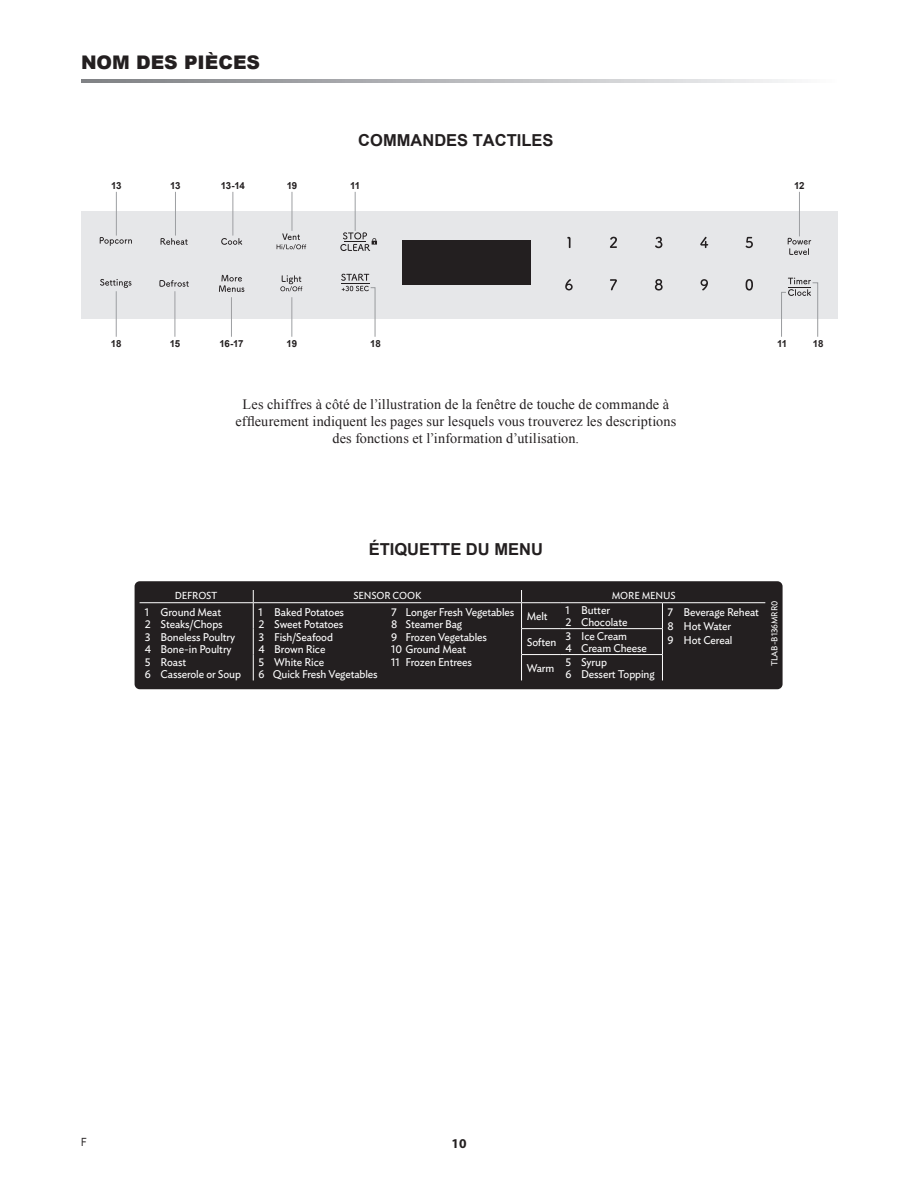
<style>
.page{position:relative;width:918px;height:1188px;background:#fff}
.page>*{position:absolute;margin:0;border:0;box-sizing:border-box;transform-origin:0 0}
.t1{font:900 18.75px "Arial";color:#231f20}
.t2{font:700 16.5px "Arial";color:#231f20}
.t3{font:14.25px/17.1px "Times New Roman";letter-spacing:.005em;color:#231f20;text-align:center}
.t4{font:700 13.5px "Myriad Pro";color:#231f20}
.t5{font:11.25px "Arial Narrow";color:#231f20}
.t6{font:11.1px/12.6px "Ideal Sans";letter-spacing:-.01em;color:#fff}
.t7{font:10.05px "Ideal Sans";letter-spacing:-.01em;color:#fff}
.t8{font:700 9.75px "Arial";letter-spacing:-.04em;color:#231f20}
.t9{font:8.7px "Ideal Sans";letter-spacing:-.01em;color:#fff}
</style>
<div class="page">
<svg style="left:81px;top:79px;width:712px;height:3px;background:#b6b8ba"></svg>
<div style="left:81px;top:211px;width:757px;height:107px;background:#e6e7e9"></div>
<svg style="left:567px;top:237px;width:4px;height:11px"></svg>
<svg style="left:610px;top:237px;width:7px;height:11px"></svg>
<svg style="left:655px;top:237px;width:7px;height:11px"></svg>
<svg style="left:700px;top:237px;width:8px;height:11px"></svg>
<svg style="left:746px;top:237px;width:7px;height:11px"></svg>
<svg style="left:565px;top:279px;width:8px;height:11px"></svg>
<svg style="left:610px;top:279px;width:7px;height:11px"></svg>
<svg style="left:655px;top:279px;width:8px;height:12px"></svg>
<svg style="left:701px;top:279px;width:7px;height:11px"></svg>
<svg style="left:746px;top:279px;width:7px;height:12px"></svg>
<svg style="left:159px;top:280px;width:30px;height:7px"></svg>
<svg style="left:100px;top:279px;width:32px;height:9px"></svg>
<svg style="left:219px;top:275px;width:25px;height:17px"></svg>
<svg style="left:277px;top:233px;width:29px;height:17px"></svg>
<svg style="left:280px;top:275px;width:22px;height:16px"></svg>
<svg style="left:100px;top:237px;width:32px;height:9px"></svg>
<svg style="left:161px;top:238px;width:27px;height:7px"></svg>
<svg style="left:221px;top:238px;width:21px;height:7px"></svg>
<svg style="left:340px;top:232px;width:37px;height:19px"></svg>
<svg style="left:788px;top:238px;width:23px;height:17px"></svg>
<div style="left:403px;top:241px;width:128px;height:44px;background:#231f20"></div>
<hr style="left:116px;top:192px;width:1px;height:44px;background:#9d9fa2">
<hr style="left:175px;top:192px;width:1px;height:44px;background:#9d9fa2">
<hr style="left:233px;top:192px;width:1px;height:44px;background:#9d9fa2">
<hr style="left:292px;top:192px;width:1px;height:39px;background:#9d9fa2">
<hr style="left:799px;top:192px;width:1px;height:44px;background:#9d9fa2">
<hr style="left:355px;top:192px;width:1px;height:39px;background:#9d9fa2">
<svg style="left:341px;top:274px;width:35px;height:63px"></svg>
<svg style="left:781px;top:278px;width:37px;height:59px"></svg>
<hr style="left:116px;top:291px;width:1px;height:46px;background:#9d9fa2">
<hr style="left:175px;top:291px;width:1px;height:46px;background:#9d9fa2">
<hr style="left:231px;top:297px;width:1px;height:40px;background:#9d9fa2">
<hr style="left:292px;top:297px;width:1px;height:40px;background:#9d9fa2">
<div style="left:135px;top:581px;width:648px;height:108px;background:#231f20;border-radius:5px"></div>
<hr style="left:140px;top:602px;width:113px;height:1px;background:#fff">
<svg style="left:253px;top:590px;width:1px;height:90px"></svg>
<hr style="left:253px;top:602px;width:133px;height:1px;background:#fff">
<hr style="left:386px;top:602px;width:136px;height:1px;background:#fff">
<svg style="left:521px;top:590px;width:1px;height:90px"></svg>
<hr style="left:522px;top:602px;width:38px;height:1px;background:#fff">
<hr style="left:560px;top:602px;width:102px;height:1px;background:#fff">
<hr style="left:662px;top:602px;width:104px;height:1px;background:#fff">
<hr style="left:522px;top:628px;width:38px;height:1px;background:#fff">
<hr style="left:560px;top:628px;width:102px;height:1px;background:#fff">
<hr style="left:522px;top:654px;width:38px;height:1px;background:#fff">
<hr style="left:560px;top:654px;width:102px;height:1px;background:#fff">
<svg style="left:662px;top:603px;width:1px;height:77px"></svg>
<h1 class="t1" style="left:81px;top:49px;width:181px">NOM DES PIÈCES</h1>
<h2 class="t2" style="left:358px;top:130px;width:197px">COMMANDES TACTILES</h2>
<p class="t8" style="left:111px;top:179px;width:12px">13</p>
<p class="t8" style="left:170px;top:179px;width:12px">13</p>
<p class="t8" style="left:221px;top:179px;width:26px">13-14</p>
<p class="t8" style="left:287px;top:179px;width:12px">19</p>
<p class="t8" style="left:350px;top:179px;width:12px">11</p>
<p class="t8" style="left:794px;top:179px;width:12px">12</p>
<p class="t8" style="left:111px;top:337px;width:12px">18</p>
<p class="t8" style="left:170px;top:337px;width:12px">15</p>
<p class="t8" style="left:219px;top:337px;width:26px">16-17</p>
<p class="t8" style="left:287px;top:337px;width:12px">19</p>
<p class="t8" style="left:370px;top:337px;width:12px">18</p>
<p class="t8" style="left:777px;top:337px;width:12px">11</p>
<p class="t8" style="left:813px;top:337px;width:12px">18</p>
<p class="t3" style="left:236px;top:396px;width:442px">Les chiffres à côté de l’illustration de la fenêtre de touche de commande à effleurement indiquent les pages sur lesquels vous trouverez les descriptions des fonctions et l’information d’utilisation.</p>
<h2 class="t2" style="left:369px;top:538px;width:176px">ÉTIQUETTE DU MENU</h2>
<p class="t7" style="left:175px;top:588px;width:44px">DEFROST</p>
<p class="t7" style="left:353px;top:588px;width:70px">SENSOR COOK</p>
<p class="t7" style="left:612px;top:588px;width:66px">MORE MENUS</p>
<p class="t6" style="left:145px;top:605px;width:98px">1 Ground Meat<br>2 Steaks/Chops<br>3 Boneless Poultry<br>4 Bone-in Poultry<br>5 Roast<br>6 Casserole or Soup</p>
<p class="t6" style="left:258px;top:605px;width:121px">1 Baked Potatoes<br>2 Sweet Potatoes<br>3 Fish/Seafood<br>4 Brown Rice<br>5 White Rice<br>6 Quick Fresh Vegetables</p>
<p class="t6" style="left:391px;top:605px;width:125px">7 Longer Fresh Vegetables<br>8 Steamer Bag<br>9 Frozen Vegetables<br>10 Ground Meat<br>11 Frozen Entrees</p>
<p class="t6" style="left:527px;top:609px;width:23px">Melt</p>
<p class="t6" style="left:565px;top:603px;width:64px">1 Butter<br>2 Chocolate</p>
<p class="t6" style="left:668px;top:604px;width:93px;line-height:14px">7 Beverage Reheat<br>8 Hot Water</p>
<p class="t6" style="left:565px;top:629px;width:83px">3 Ice Cream<br>4 Cream Cheese</p>
<p class="t6" style="left:527px;top:635px;width:31px">Soften</p>
<p class="t6" style="left:668px;top:633px;width:66px">9 Hot Cereal</p>
<p class="t6" style="left:527px;top:661px;width:29px">Warm</p>
<p class="t6" style="left:565px;top:655px;width:91px">5 Syrup<br>6 Dessert Topping</p>
<p class="t9" style="left:768px;top:666px;width:67px;rotate:-90deg">TLAB-B136MRR0</p>
<p class="t5" style="left:81px;top:1134px;width:7px">F</p>
<p class="t4" style="left:452px;top:1134px;width:16px">10</p>
</div>
